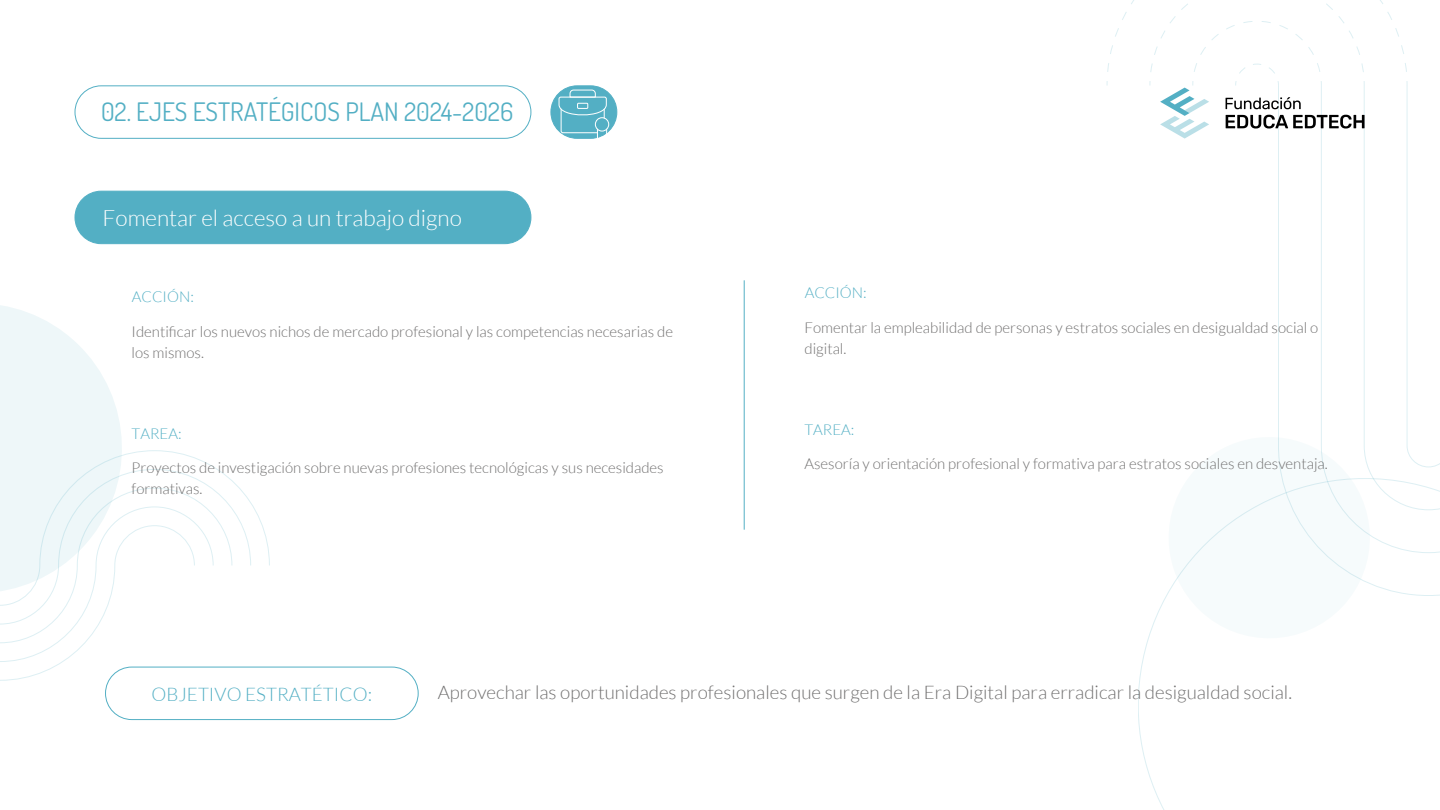
<style>
.page{position:relative;width:1440px;height:810px;background:#fff}
.page>*{position:absolute;margin:0;border:0;box-sizing:border-box;transform-origin:0 0}
.t1{font:25.5px "Dosis";color:#53afc4}
.t2{font:300 22.5px "Lato";color:#fff}
.t3{font:300 18.75px "Lato";color:#706f6f}
.t4{font:300 18.75px "Lato";color:#53afc4}
.t5{font:300 15px/21px "Lato";color:#706f6f}
.t6{font:300 15px "Lato";color:#53afc4}
</style>
<div class="page">
<svg style="left:0;top:305px;width:270px;height:375px"></svg>
<div style="left:75px;top:191px;width:456px;height:53px;background:#53afc4;border-radius:26px"></div>
<div style="left:75px;top:191px;width:456px;height:53px;border:1px solid #53afc4;border-radius:26px"></div>
<div style="left:75px;top:86px;width:456px;height:53px;border:1px solid #53afc4;border-radius:26px"></div>
<div style="left:105px;top:667px;width:313px;height:53px;border:1px solid #53afc4;border-radius:26px"></div>
<div style="left:551px;top:86px;width:66px;height:52px;background:#53afc4;border-radius:26px"></div>
<div style="left:551px;top:86px;width:66px;height:53px;border:1px solid #53afc4;border-radius:26px"></div>
<hr style="left:744px;top:280px;width:1px;height:250px;background:#53afc4">
<svg style="left:1107px;top:0;width:333px;height:638px"></svg>
<div style="left:595px;top:117px;width:14px;height:14px;border:1px solid #fff;border-radius:50%"></div>
<svg style="left:558px;top:89px;width:49px;height:50px"></svg>
<h1 class="t1" style="left:101px;top:93px;width:414px">02. EJES ESTRATÉGICOS PLAN 2024-2026</h1>
<h2 class="t2" style="left:103px;top:206px;width:361px">Fomentar el acceso a un trabajo digno</h2>
<p class="t6" style="left:132px;top:289px;width:64px">ACCIÓN:</p>
<p class="t6" style="left:805px;top:285px;width:64px">ACCIÓN:</p>
<p class="t5" style="left:132px;top:321px;width:543px">Identificar los nuevos nichos de mercado profesional y las competencias necesarias de los mismos.</p>
<p class="t5" style="left:804px;top:317px;width:515px">Fomentar la empleabilidad de personas y estratos sociales en desigualdad social o digital.</p>
<p class="t6" style="left:132px;top:425px;width:51px">TAREA:</p>
<p class="t5" style="left:132px;top:458px;width:534px">Proyectos de investigación sobre nuevas profesiones tecnológicas y sus necesidades formativas.</p>
<p class="t6" style="left:804px;top:421px;width:51px">TAREA:</p>
<p class="t5" style="left:804px;top:453px;width:525px">Asesoría y orientación profesional y formativa para estratos sociales en desventaja.</p>
<p class="t4" style="left:151px;top:685px;width:222px">OBJETIVO ESTRATÉTICO:</p>
<p class="t3" style="left:438px;top:682px;width:856px">Aprovechar las oportunidades profesionales que surgen de la Era Digital para erradicar la desigualdad social.</p>
</div>
